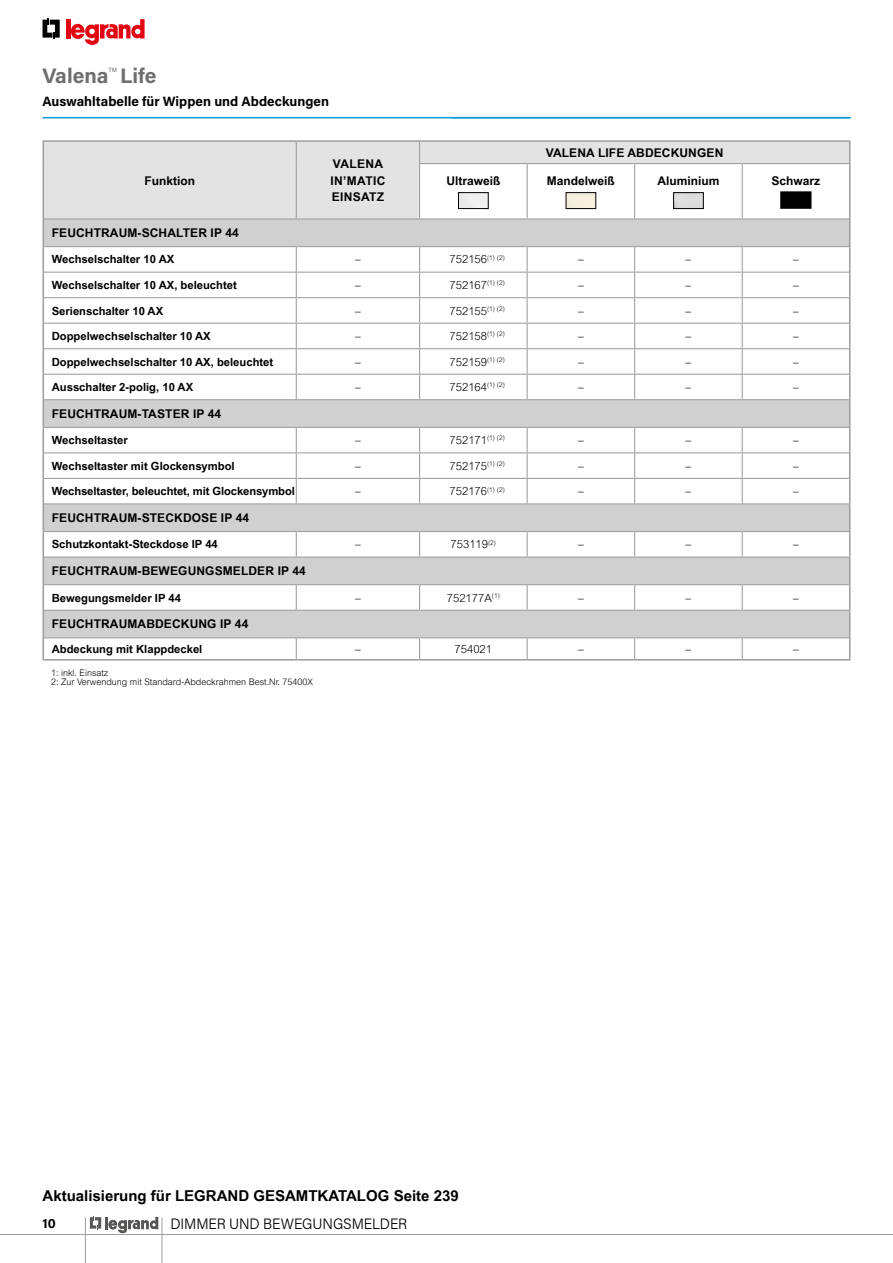
<style>
.page{position:relative;width:893px;height:1263px;background:#fff}
.page>*{position:absolute;margin:0;border:0;box-sizing:border-box;transform-origin:0 0}
.t1{font:700 21px "Acumin Pro";color:#706f6f}
.t2{font:700 15px "Arial";color:#000}
.t3{font:300 15px "Acumin Pro";letter-spacing:-.005em;color:#000;scale:.95 1}
.t4{font:700 13.5px "Acumin Pro";color:#000}
.t5{font:700 12px "Arial";letter-spacing:.01em;color:#000}
.t6{font:700 12px/16.2px "Arial";letter-spacing:.03em;color:#000}
.t7{font:700 11.25px "Arial";color:#000}
.t8{font:300 11.25px "Arial";color:#000}
.t9{font:300 9px/9px "Arial";color:#000}
.t10{font:6.15px "Acumin Pro";color:#706f6f}
</style>
<div class="page">
<hr style="left:162px;top:1217px;width:1px;height:46px;background:#9d9d9c">
<hr style="left:85px;top:1217px;width:1px;height:46px;background:#9d9d9c">
<svg style="left:90px;top:1216px;width:68px;height:17px"></svg>
<hr style="left:0;top:1234px;width:893px;height:1px;background:#9d9d9c">
<svg style="left:43px;top:18px;width:17px;height:21px"></svg>
<hr style="left:66px;top:19px;width:4px;height:20px;background:#e30613">
<svg style="left:71px;top:19px;width:74px;height:26px"></svg>
<hr style="left:43px;top:117px;width:807px;height:1px;background:#009bd9">
<svg style="left:44px;top:142px;width:805px;height:76px;fill:#e3e3e3"></svg>
<hr style="left:43px;top:659px;width:253px;height:1px;background:#9d9d9c">
<hr style="left:296px;top:659px;width:124px;height:1px;background:#9d9d9c">
<hr style="left:420px;top:659px;width:107px;height:1px;background:#9d9d9c">
<hr style="left:527px;top:659px;width:108px;height:1px;background:#9d9d9c">
<hr style="left:635px;top:659px;width:107px;height:1px;background:#9d9d9c">
<hr style="left:742px;top:659px;width:108px;height:1px;background:#9d9d9c">
<hr style="left:44px;top:218px;width:252px;height:1px;background:#9d9d9c">
<hr style="left:296px;top:218px;width:124px;height:1px;background:#9d9d9c">
<hr style="left:420px;top:218px;width:107px;height:1px;background:#9d9d9c">
<hr style="left:527px;top:218px;width:108px;height:1px;background:#9d9d9c">
<hr style="left:635px;top:218px;width:107px;height:1px;background:#9d9d9c">
<hr style="left:742px;top:218px;width:107px;height:1px;background:#9d9d9c">
<hr style="left:742px;top:164px;width:1px;height:54px;background:#9d9d9c">
<svg style="left:43px;top:219px;width:807px;height:440px"></svg>
<svg style="left:43px;top:142px;width:1px;height:22px"></svg>
<hr style="left:43px;top:164px;width:1px;height:55px;background:#9d9d9c">
<hr style="left:43px;top:140px;width:253px;height:2px;background:#9d9d9c">
<svg style="left:296px;top:142px;width:1px;height:22px"></svg>
<hr style="left:296px;top:164px;width:1px;height:54px;background:#9d9d9c">
<hr style="left:296px;top:140px;width:124px;height:2px;background:#9d9d9c">
<svg style="left:419px;top:142px;width:1px;height:21px"></svg>
<hr style="left:420px;top:140px;width:107px;height:2px;background:#9d9d9c">
<hr style="left:527px;top:140px;width:108px;height:2px;background:#9d9d9c">
<hr style="left:635px;top:140px;width:107px;height:2px;background:#9d9d9c">
<hr style="left:742px;top:140px;width:108px;height:2px;background:#9d9d9c">
<svg style="left:849px;top:142px;width:1px;height:22px"></svg>
<hr style="left:419px;top:164px;width:1px;height:54px;background:#9d9d9c">
<hr style="left:419px;top:163px;width:108px;height:1px;background:#9d9d9c">
<hr style="left:527px;top:163px;width:108px;height:1px;background:#9d9d9c">
<hr style="left:527px;top:164px;width:1px;height:54px;background:#9d9d9c">
<hr style="left:634px;top:164px;width:1px;height:54px;background:#9d9d9c">
<hr style="left:635px;top:163px;width:107px;height:1px;background:#9d9d9c">
<hr style="left:742px;top:163px;width:107px;height:1px;background:#9d9d9c">
<hr style="left:849px;top:164px;width:1px;height:55px;background:#9d9d9c">
<img style="left:460px;top:194px;width:26px;height:13px">
<div style="left:458px;top:192px;width:30px;height:17px;border:1px solid #000"></div>
<img style="left:568px;top:194px;width:26px;height:13px">
<div style="left:566px;top:192px;width:30px;height:17px;border:1px solid #000"></div>
<img style="left:675px;top:194px;width:27px;height:13px">
<div style="left:673px;top:192px;width:31px;height:17px;border:1px solid #000"></div>
<div style="left:781px;top:192px;width:30px;height:16px;background:#000"></div>
<div style="left:780px;top:191px;width:31px;height:18px;border:2px solid #000"></div>
<h1 class="t1" style="left:43px;top:61px;width:67px">Valena</h1>
<p class="t10" style="left:109px;top:66px;width:10px">TM</p>
<h1 class="t1" style="left:120px;top:61px;width:38px">Life</h1>
<p class="t4" style="left:43px;top:92px;width:288px">Auswahltabelle für Wippen und Abdeckungen</p>
<p class="t5" style="left:145px;top:173px;width:52px">Funktion</p>
<p class="t6" style="left:330px;top:156px;width:56px">VALENA<br>IN’MATIC<br>EINSATZ</p>
<p class="t5" style="left:546px;top:146px;width:179px">VALENA LIFE ABDECKUNGEN</p>
<p class="t5" style="left:446px;top:174px;width:56px">Ultraweiß</p>
<p class="t5" style="left:547px;top:174px;width:70px">Mandelweiß</p>
<p class="t5" style="left:657px;top:174px;width:64px">Aluminium</p>
<p class="t5" style="left:771px;top:174px;width:50px">Schwarz</p>
<p class="t5" style="left:52px;top:226px;width:189px">FEUCHTRAUM-SCHALTER IP 44</p>
<p class="t7" style="left:52px;top:253px;width:124px">Wechselschalter 10 AX</p>
<p class="t8" style="left:355px;top:253px;width:7px">–</p>
<p class="t8" style="left:450px;top:253px;width:57px">752156<sup>(1)</sup> <sup>(2)</sup></p>
<p class="t8" style="left:578px;top:253px;width:7px">–</p>
<p class="t8" style="left:686px;top:253px;width:7px">–</p>
<p class="t8" style="left:793px;top:253px;width:7px">–</p>
<p class="t7" style="left:52px;top:278px;width:187px">Wechselschalter 10 AX, beleuchtet</p>
<p class="t8" style="left:355px;top:279px;width:7px">–</p>
<p class="t8" style="left:450px;top:279px;width:57px">752167<sup>(1)</sup> <sup>(2)</sup></p>
<p class="t8" style="left:578px;top:279px;width:7px">–</p>
<p class="t8" style="left:686px;top:279px;width:7px">–</p>
<p class="t8" style="left:793px;top:279px;width:7px">–</p>
<p class="t7" style="left:52px;top:304px;width:113px">Serienschalter 10 AX</p>
<p class="t8" style="left:355px;top:304px;width:7px">–</p>
<p class="t8" style="left:450px;top:304px;width:57px">752155<sup>(1)</sup> <sup>(2)</sup></p>
<p class="t8" style="left:578px;top:304px;width:7px">–</p>
<p class="t8" style="left:686px;top:304px;width:7px">–</p>
<p class="t8" style="left:793px;top:304px;width:7px">–</p>
<p class="t7" style="left:52px;top:329px;width:161px">Doppelwechselschalter 10 AX</p>
<p class="t8" style="left:355px;top:330px;width:7px">–</p>
<p class="t8" style="left:450px;top:330px;width:57px">752158<sup>(1)</sup> <sup>(2)</sup></p>
<p class="t8" style="left:578px;top:330px;width:7px">–</p>
<p class="t8" style="left:686px;top:330px;width:7px">–</p>
<p class="t8" style="left:793px;top:330px;width:7px">–</p>
<p class="t7" style="left:52px;top:355px;width:223px">Doppelwechselschalter 10 AX, beleuchtet</p>
<p class="t8" style="left:355px;top:355px;width:7px">–</p>
<p class="t8" style="left:450px;top:355px;width:57px">752159<sup>(1)</sup> <sup>(2)</sup></p>
<p class="t8" style="left:578px;top:355px;width:7px">–</p>
<p class="t8" style="left:686px;top:355px;width:7px">–</p>
<p class="t8" style="left:793px;top:355px;width:7px">–</p>
<p class="t7" style="left:52px;top:380px;width:143px">Ausschalter 2-polig, 10 AX</p>
<p class="t8" style="left:355px;top:381px;width:7px">–</p>
<p class="t8" style="left:450px;top:381px;width:57px">752164<sup>(1)</sup> <sup>(2)</sup></p>
<p class="t8" style="left:578px;top:381px;width:7px">–</p>
<p class="t8" style="left:686px;top:381px;width:7px">–</p>
<p class="t8" style="left:793px;top:381px;width:7px">–</p>
<p class="t5" style="left:52px;top:407px;width:171px">FEUCHTRAUM-TASTER IP 44</p>
<p class="t7" style="left:52px;top:434px;width:78px">Wechseltaster</p>
<p class="t8" style="left:355px;top:434px;width:7px">–</p>
<p class="t8" style="left:450px;top:434px;width:57px">752171<sup>(1)</sup> <sup>(2)</sup></p>
<p class="t8" style="left:578px;top:434px;width:7px">–</p>
<p class="t8" style="left:686px;top:434px;width:7px">–</p>
<p class="t8" style="left:793px;top:434px;width:7px">–</p>
<p class="t7" style="left:52px;top:459px;width:184px">Wechseltaster mit Glockensymbol</p>
<p class="t8" style="left:355px;top:459px;width:7px">–</p>
<p class="t8" style="left:450px;top:459px;width:57px">752175<sup>(1)</sup> <sup>(2)</sup></p>
<p class="t8" style="left:578px;top:459px;width:7px">–</p>
<p class="t8" style="left:686px;top:459px;width:7px">–</p>
<p class="t8" style="left:793px;top:459px;width:7px">–</p>
<p class="t7" style="left:52px;top:485px;width:245px">Wechseltaster, beleuchtet, mit Glockensymbol</p>
<p class="t8" style="left:355px;top:485px;width:7px">–</p>
<p class="t8" style="left:450px;top:485px;width:57px">752176<sup>(1)</sup> <sup>(2)</sup></p>
<p class="t8" style="left:578px;top:485px;width:7px">–</p>
<p class="t8" style="left:686px;top:485px;width:7px">–</p>
<p class="t8" style="left:793px;top:485px;width:7px">–</p>
<p class="t5" style="left:52px;top:511px;width:199px">FEUCHTRAUM-STECKDOSE IP 44</p>
<p class="t7" style="left:52px;top:538px;width:168px">Schutzkontakt-Steckdose IP 44</p>
<p class="t8" style="left:355px;top:538px;width:7px">–</p>
<p class="t8" style="left:451px;top:538px;width:47px">753119<sup>(2)</sup></p>
<p class="t8" style="left:578px;top:538px;width:7px">–</p>
<p class="t8" style="left:686px;top:538px;width:7px">–</p>
<p class="t8" style="left:793px;top:538px;width:7px">–</p>
<p class="t5" style="left:52px;top:564px;width:256px">FEUCHTRAUM-BEWEGUNGSMELDER IP 44</p>
<p class="t7" style="left:52px;top:591px;width:131px">Bewegungsmelder IP 44</p>
<p class="t8" style="left:355px;top:591px;width:7px">–</p>
<p class="t8" style="left:447px;top:591px;width:55px">752177A<sup>(1)</sup></p>
<p class="t8" style="left:578px;top:591px;width:7px">–</p>
<p class="t8" style="left:686px;top:591px;width:7px">–</p>
<p class="t8" style="left:793px;top:591px;width:7px">–</p>
<p class="t5" style="left:52px;top:617px;width:198px">FEUCHTRAUMABDECKUNG IP 44</p>
<p class="t7" style="left:52px;top:642px;width:152px">Abdeckung mit Klappdeckel</p>
<p class="t8" style="left:355px;top:642px;width:7px">–</p>
<p class="t8" style="left:455px;top:642px;width:39px">754021</p>
<p class="t8" style="left:578px;top:642px;width:7px">–</p>
<p class="t8" style="left:686px;top:642px;width:7px">–</p>
<p class="t8" style="left:793px;top:642px;width:7px">–</p>
<p class="t9" style="left:51px;top:668px;width:263px">1: inkl. Einsatz<br>2: Zur Verwendung mit Standard-Abdeckrahmen Best.Nr. 75400X</p>
<h2 class="t2" style="left:43px;top:1187px;width:418px">Aktualisierung für LEGRAND GESAMTKATALOG Seite 239</h2>
<p class="t4" style="left:43px;top:1214px;width:15px">10</p>
<h2 class="t3" style="left:171px;top:1213px;width:251px">DIMMER UND BEWEGUNGSMELDER</h2>
</div>
